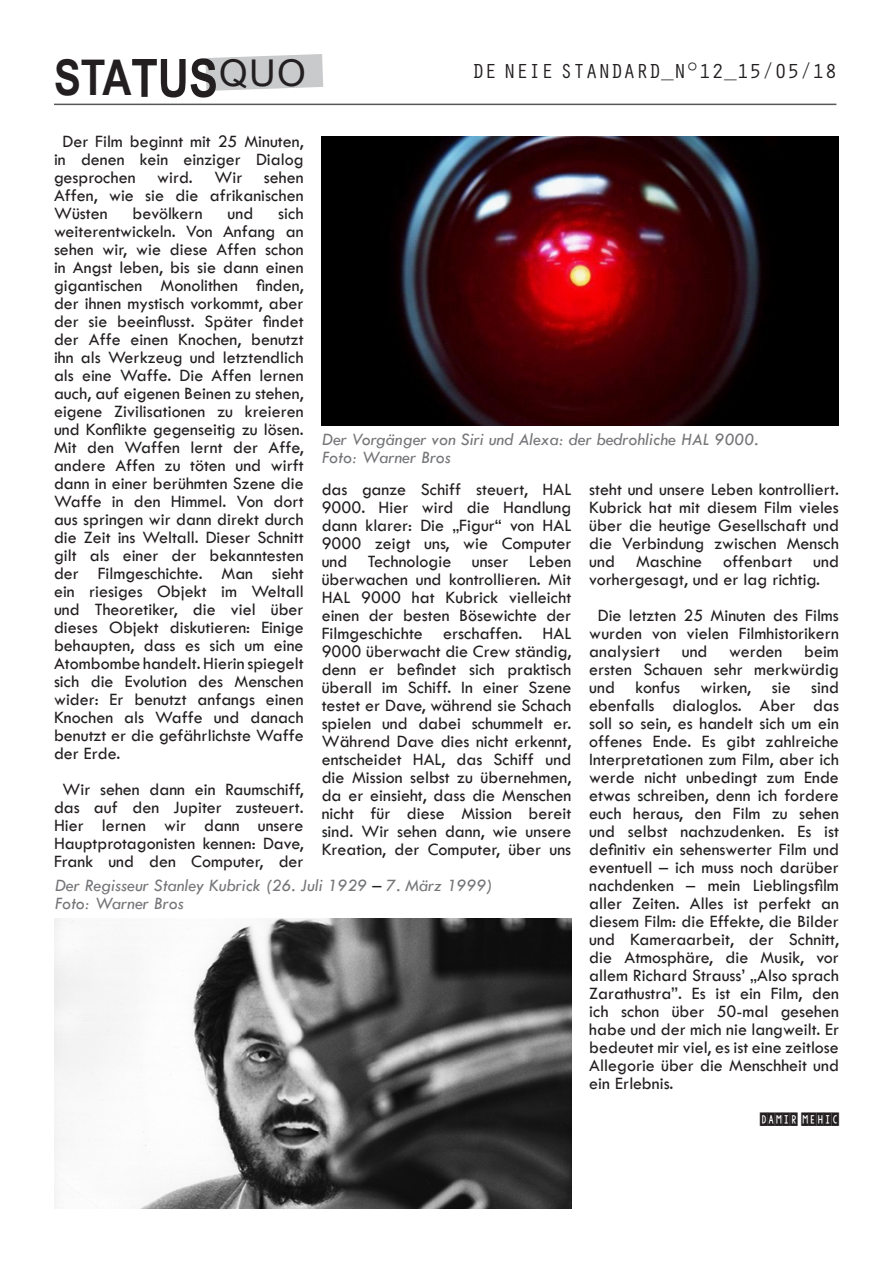
<style>
.page{position:relative;width:893px;height:1263px;background:#fff}
.page>*{position:absolute;margin:0;border:0;box-sizing:border-box;transform-origin:0 0}
.t1{font:700 52.95px "Arial Narrow";color:#231f20}
.t2{font:700 49.2px "Arial Narrow";color:#231f20}
.t3{font:36.9px "Arial";color:#231f20}
.t4{font:21px "Orator Std";color:#231f20}
.t5{font:18px/18px "Tw Cen";color:#231f20;text-align:justify}
.t6{font:italic 18px "Tw Cen";color:#757679}
.t7{font:18px "KG Defying Gravity";color:#231f20}
.s1{font-style:normal;color:#231f20}
</style>
<div class="page">
<hr style="left:54px;top:104px;width:782px;height:1px;background:#585858">
<svg style="left:205px;top:54px;width:118px;height:37px;background:#cfd0d1"></svg>
<img style="left:54px;top:919px;width:517px;height:290px">
<img style="left:322px;top:136px;width:517px;height:290px">
<p class="t2" style="left:54px;top:40px;width:79px">STA</p>
<p class="t1" style="left:131px;top:38px;width:88px">TUS</p>
<p class="t3" style="left:219px;top:48px;width:88px">QUO</p>
<p class="t5" style="left:54px;top:132px;width:251px;text-indent:9px">Der Film beginnt mit 25 Minuten, in denen kein einziger Dialog gesprochen wird. Wir sehen Affen, wie sie die afrikanischen Wüsten</p>
<p class="t4" style="left:472px;top:56px;width:367px">DE NEIE STANDARD_N°12_15/05/18</p>
<p class="t5" style="left:54px;top:204px;width:251px;text-indent:224px">sich weiterentwickeln. Von Anfang an sehen wir, wie diese Affen schon in Angst leben, bis sie dann einen gigantischen Monolithen finden, der ihnen mystisch vorkommt, aber der sie beeinflusst. Später findet der Affe einen Knochen, benutzt ihn als Werkzeug und letztendlich als eine Waffe. Die Affen lernen auch, auf eigenen Beinen zu stehen, eigene Zivilisationen zu kreieren und Konflikte gegenseitig zu lösen.<br>Mit den Waffen lernt der Affe, andere Affen zu töten und wirft dann in einer berühmten Szene die Waffe in den Himmel. Von dort aus springen wir dann direkt durch die Zeit ins Weltall. Dieser Schnitt gilt als einer der bekanntesten der Filmgeschichte. Man sieht ein riesiges Objekt im Weltall und Theoretiker, die viel über dieses Objekt diskutieren: Einige behaupten, dass es sich um eine Atombombe handelt. Hierin spiegelt sich die Evolution des Menschen wider: Er benutzt anfangs einen Knochen als Waffe und danach benutzt er die gefährlichste Waffe der Erde.</p>
<p class="t5" style="left:54px;top:780px;width:251px;text-align:center">Wir sehen dann ein Raumschiff, das auf den Jupiter zusteuert.<br>Hier lernen wir dann unsere<br>Hauptprotagonisten kennen: Dave,<br>Frank und den Computer, der</p>
<p class="t5" style="left:133px;top:204px;width:72px">bevölkern</p>
<p class="t5" style="left:228px;top:204px;width:27px">und</p>
<p class="t6" style="left:322px;top:428px;width:438px">Der Vorgänger von Siri und Alexa: der bedrohliche HAL 9000.</p>
<p class="t6" style="left:322px;top:446px;width:130px">Foto: Warner Bros</p>
<p class="t5" style="left:322px;top:480px;width:251px">das ganze Schiff steuert, HAL 9000. Hier wird die Handlung dann klarer: Die „Figur“ von HAL 9000 zeigt uns, wie Computer und Technologie unser Leben überwachen und kontrollieren. Mit HAL 9000 hat Kubrick vielleicht einen der besten Bösewichte der Filmgeschichte erschaffen. HAL 9000 überwacht die Crew ständig, denn er befindet sich praktisch überall im Schiff. In einer Szene testet er Dave, während sie Schach spielen und dabei schummelt er.<br>Während Dave dies nicht erkennt, entscheidet HAL, das Schiff und die Mission selbst zu übernehmen, da er einsieht, dass die Menschen nicht für diese Mission bereit sind. Wir sehen dann, wie unsere Kreation, der Computer, über uns</p>
<p class="t5" style="left:589px;top:480px;width:251px">steht und unsere Leben kontrolliert.<br>Kubrick hat mit diesem Film vieles über die heutige Gesellschaft und die Verbindung zwischen Mensch und Maschine offenbart und vorhergesagt, und er lag richtig.</p>
<p class="t5" style="left:589px;top:606px;width:251px;text-indent:9px">Die letzten 25 Minuten des Films wurden von vielen Filmhistorikern analysiert und werden beim ersten Schauen sehr merkwürdig und konfus wirken, sie sind ebenfalls dialoglos. Aber das soll so sein, es handelt sich um ein offenes Ende. Es gibt zahlreiche Interpretationen zum Film, aber ich werde nicht unbedingt zum Ende etwas schreiben, denn ich fordere euch heraus, den Film zu sehen und selbst nachzudenken. Es ist definitiv ein sehenswerter Film und eventuell – ich muss noch darüber nachdenken – mein Lieblingsfilm aller Zeiten. Alles ist perfekt an diesem Film: die Effekte, die Bilder und Kameraarbeit, der Schnitt, die Atmosphäre, die Musik, vor allem Richard Strauss’ „Also sprach Zarathustra”. Es ist ein Film, den ich schon über 50-mal gesehen habe und der mich nie langweilt. Er bedeutet mir viel, es ist eine zeitlose Allegorie über die Menschheit und ein Erlebnis.</p>
<p class="t7" style="left:760px;top:1108px;width:80px">DAMIR MEHIC</p>
<p class="t6" style="left:55px;top:874px;width:439px">Der Regisseur Stanley Kubrick (26. Juli 1929 <span class="s1">–</span> 7. März 1999)</p>
<p class="t6" style="left:55px;top:892px;width:130px">Foto: Warner Bros</p>
</div>
